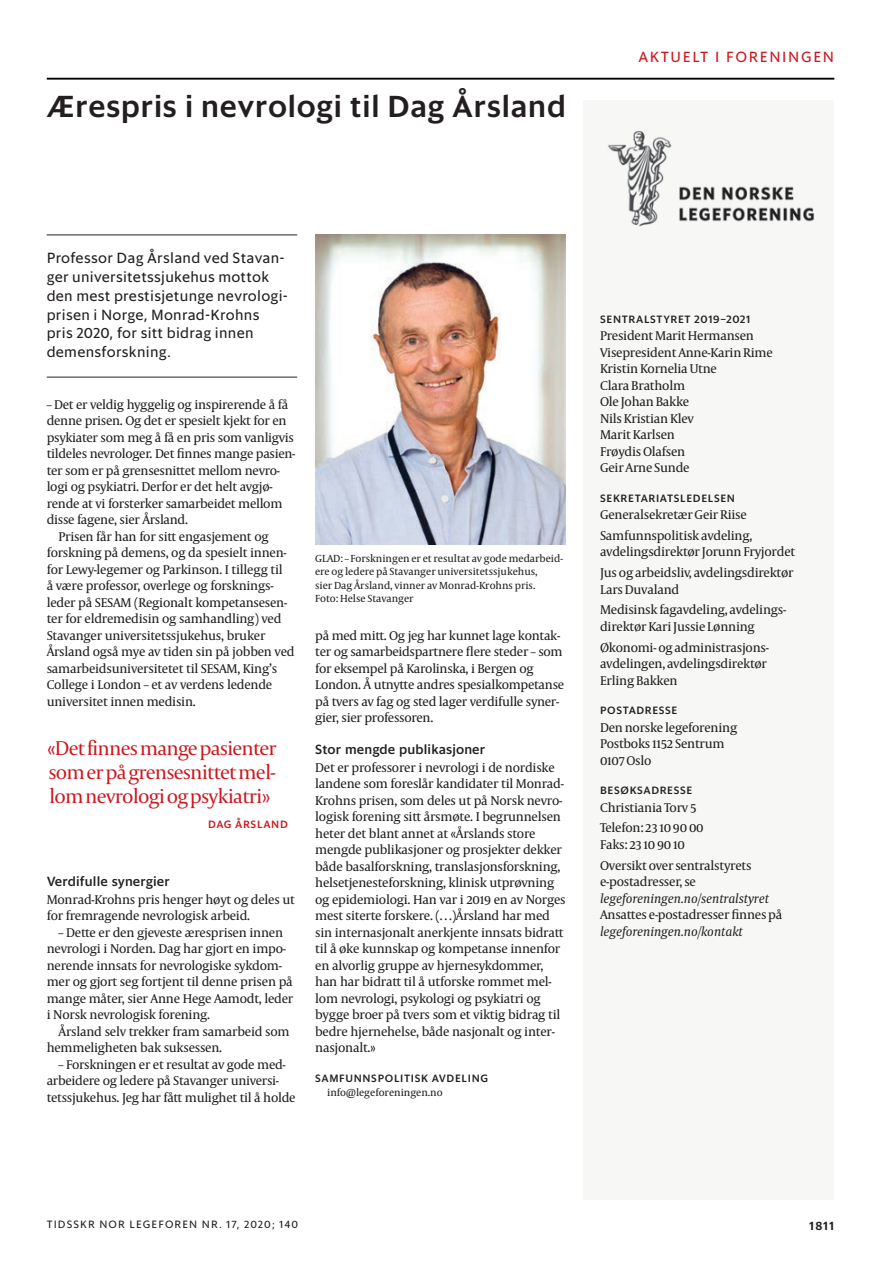
<style>
.page{position:relative;width:893px;height:1263px;background:#fff}
.page>*{position:absolute;margin:0;border:0;box-sizing:border-box;transform-origin:0 0}
.t1{font:500 30px "Sanomat Sans";letter-spacing:.05em;color:#231f20}
.t2{font:21px/24px "Capitolium 2";letter-spacing:-.04em;color:#cd151d;text-align:justify}
.t3{font:15px/18.8px "Sanomat Sans Text";letter-spacing:.02em;color:#231f20}
.t4{font:15px "Sanomat Sans Text";letter-spacing:.11em;color:#cd151d}
.t5{font:500 13.5px "Sanomat Sans Text";letter-spacing:.01em;color:#231f20}
.t6{font:12.9px/16.5px "Capitolium News 2";letter-spacing:-.02em;color:#231f20}
.t7{font:italic 12.9px "Capitolium News 2";letter-spacing:-.005em;color:#231f20}
.t8{font:600 12.3px "Sanomat Sans Text";color:#231f20}
.t9{font:500 10.8px "Sanomat Sans Text";letter-spacing:.06em;color:#231f20}
.t10{font:10.8px "Sanomat Sans Text";letter-spacing:.1em;color:#231f20}
.t11{font:500 10.8px "Sanomat Sans Text";letter-spacing:.06em;color:#cd151d}
.t12{font:10.5px/13.5px "Capitolium News 2";letter-spacing:-.005em;color:#231f20}
</style>
<div class="page">
<hr style="left:47px;top:78px;width:787px;height:2px;background:#000">
<hr style="left:47px;top:235px;width:250px;height:1px;background:#231f20">
<hr style="left:47px;top:377px;width:250px;height:1px;background:#231f20">
<div style="left:583px;top:100px;width:250px;height:1100px;background:#f7f7f6"></div>
<img style="left:608px;top:130px;width:206px;height:97px">
<img style="left:315px;top:234px;width:251px;height:310px">
<h1 class="t1" style="left:47px;top:83px;width:520px">Ærespris i nevrologi til Dag Årsland</h1>
<p class="t4" style="left:638px;top:46px;width:197px">AKTUELT I FORENINGEN</p>
<p class="t3" style="left:47px;top:248px;width:243px">Professor Dag Årsland ved Stavan&shy;ger universitetssjukehus mottok den mest prestisjetunge nevrologi&shy;prisen i Norge, Monrad-Krohns pris 2020, for sitt bidrag innen demensforskning.</p>
<p class="t6" style="left:47px;top:396px;width:243px">– Det er veldig hyggelig og inspirerende å få</p>
<p class="t6" style="left:47px;top:412px;width:241px">denne prisen. Og det er spesielt kjekt for en</p>
<p class="t6" style="left:47px;top:429px;width:249px">psykiater som meg å få en pris som vanligvis</p>
<p class="t6" style="left:47px;top:445px;width:250px">tildeles nevrologer. Det finnes mange pasien-</p>
<p class="t6" style="left:47px;top:462px;width:235px">ter som er på grensesnittet mellom nevro-</p>
<p class="t6" style="left:47px;top:478px;width:227px">logi og psykiatri. Derfor er det helt avgjø-</p>
<p class="t6" style="left:47px;top:495px;width:237px">rende at vi forsterker samarbeidet mellom</p>
<p class="t6" style="left:47px;top:511px;width:143px">disse fagene, sier Årsland.</p>
<p class="t6" style="left:59px;top:528px;width:212px">Prisen får han for sitt engasjement og</p>
<p class="t6" style="left:47px;top:544px;width:241px">forskning på demens, og da spesielt innen-</p>
<p class="t6" style="left:47px;top:561px;width:238px">for Lewy-legemer og Parkinson. I tillegg til</p>
<p class="t6" style="left:47px;top:577px;width:228px">å være professor, overlege og forsknings-</p>
<p class="t6" style="left:47px;top:594px;width:242px">leder på SESAM (Regionalt kompetansesen-</p>
<p class="t6" style="left:47px;top:610px;width:236px">ter for eldremedisin og samhandling) ved</p>
<p class="t6" style="left:47px;top:627px;width:220px">Stavanger universitetssjukehus, bruker</p>
<p class="t6" style="left:47px;top:643px;width:249px">Årsland også mye av tiden sin på jobben ved</p>
<p class="t6" style="left:47px;top:660px;width:232px">samarbeidsuniversitetet til SESAM, King’s</p>
<p class="t6" style="left:47px;top:676px;width:227px">College i London – et av verdens ledende</p>
<p class="t6" style="left:47px;top:693px;width:151px">universitet innen medisin.</p>
<h2 class="t2" style="left:47px;top:736px;width:231px">«Det finnes mange pasienter som er på grensesnittet mel&shy;lom nevrologi og psykiatri»</h2>
<p class="t11" style="left:208px;top:816px;width:81px">DAG ÅRSLAND</p>
<p class="t5" style="left:47px;top:871px;width:125px">Verdifulle synergier</p>
<p class="t6" style="left:47px;top:891px;width:250px">Monrad-Krohns pris henger høyt og deles ut for fremragende nevrologisk arbeid.</p>
<p class="t6" style="left:47px;top:924px;width:248px;text-indent:12px">– Dette er den gjeveste æresprisen innen nevrologi i Norden. Dag har gjort en impo&shy;nerende innsats for nevrologiske sykdom&shy;mer og gjort seg fortjent til denne prisen på mange måter, sier Anne Hege Aamodt, leder i Norsk nevrologisk forening.</p>
<p class="t6" style="left:47px;top:1023px;width:244px;text-indent:12px">Årsland selv trekker fram samarbeid som hemmeligheten bak suksessen.</p>
<p class="t6" style="left:47px;top:1056px;width:250px;text-indent:12px">– Forskningen er et resultat av gode med&shy;arbeidere og ledere på Stavanger universi&shy;tetssjukehus. Jeg har fått mulighet til å holde</p>
<p class="t12" style="left:315px;top:551px;width:249px">GLAD: – Forskningen er et resultat av gode medarbeid&shy;ere og ledere på Stavanger universitetssjukehus,<br>sier Dag Årsland, vinner av Monrad-Krohns pris.<br>Foto: Helse Stavanger</p>
<p class="t6" style="left:315px;top:627px;width:251px">på med mitt. Og jeg har kunnet lage kontak&shy;ter og samarbeidspartnere flere steder – som for eksempel på Karolinska, i Bergen og London. Å utnytte andres spesialkompetanse på tvers av fag og sted lager verdifulle syner&shy;gier, sier professoren.</p>
<p class="t5" style="left:315px;top:739px;width:171px">Stor mengde publikasjoner</p>
<p class="t6" style="left:315px;top:759px;width:252px">Det er professorer i nevrologi i de nordiske landene som foreslår kandidater til Monrad-Krohns prisen, som deles ut på Norsk nevro&shy;logisk forening sitt årsmøte. I begrunnelsen heter det blant annet at «Årslands store mengde publikasjoner og prosjekter dekker både basalforskning, translasjonsforskning, helsetjenesteforskning, klinisk utprøvning og epidemiologi. Han var i 2019 en av Norges mest siterte forskere. (…)Årsland har med sin internasjonalt anerkjente innsats bidratt til å øke kunnskap og kompetanse innenfor en alvorlig gruppe av hjernesykdommer, han har bidratt til å utforske rommet mel&shy;lom nevrologi, psykologi og psykiatri og bygge broer på tvers som et viktig bidrag til bedre hjernehelse, både nasjonalt og inter&shy;nasjonalt.»</p>
<p class="t9" style="left:315px;top:1070px;width:174px">SAMFUNNSPOLITISK AVDELING</p>
<p class="t12" style="left:327px;top:1085px;width:117px">info@legeforeningen.no</p>
<p class="t9" style="left:600px;top:311px;width:152px">SENTRALSTYRET 2019–2021</p>
<p class="t6" style="left:600px;top:327px;width:174px">President Marit Hermansen<br>Visepresident Anne-Karin Rime<br>Kristin Kornelia Utne<br>Clara Bratholm<br>Ole Johan Bakke<br>Nils Kristian Klev<br>Marit Karlsen<br>Frøydis Olafsen<br>Geir Arne Sunde</p>
<p class="t9" style="left:600px;top:490px;width:136px">SEKRETARIATSLEDELSEN</p>
<p class="t6" style="left:600px;top:504px;width:154px;line-height:20.7px">Generalsekretær Geir Riise<br>Samfunnspolitisk avdeling,</p>
<p class="t6" style="left:600px;top:541px;width:197px;line-height:20.7px">avdelingsdirektør Jorunn Fryjordet<br>Jus og arbeidsliv, avdelingsdirektør</p>
<p class="t6" style="left:600px;top:578px;width:188px;line-height:20.7px">Lars Duvaland<br>Medisinsk fagavdeling, avdelings-</p>
<p class="t6" style="left:600px;top:616px;width:170px;line-height:20.7px">direktør Kari Jussie Lønning<br>Økonomi- og administrasjons-</p>
<p class="t6" style="left:600px;top:655px;width:168px">avdelingen, avdelingsdirektør<br>Erling Bakken</p>
<p class="t9" style="left:600px;top:702px;width:79px">POSTADRESSE</p>
<p class="t6" style="left:600px;top:718px;width:139px">Den norske legeforening<br>Postboks 1152 Sentrum<br>0107 Oslo</p>
<p class="t9" style="left:600px;top:782px;width:94px">BESØKSADRESSE</p>
<p class="t6" style="left:600px;top:796px;width:105px;line-height:20.7px">Christiania Torv 5<br>Telefon: 23 10 90 00</p>
<p class="t6" style="left:600px;top:834px;width:153px;line-height:20.7px">Faks: 23 10 90 10<br>Oversikt over sentralstyrets</p>
<p class="t6" style="left:600px;top:873px;width:97px">e-postadresser, se</p>
<p class="t7" style="left:600px;top:889px;width:170px">legeforeningen.no/sentralstyret</p>
<p class="t6" style="left:600px;top:906px;width:184px">Ansattes e-postadresser finnes på</p>
<p class="t7" style="left:600px;top:922px;width:144px">legeforeningen.no/kontakt</p>
<p class="t10" style="left:47px;top:1216px;width:253px">TIDSSKR NOR LEGEFOREN NR. 17, 2020; 140</p>
<p class="t8" style="left:809px;top:1216px;width:26px">1811</p>
</div>
